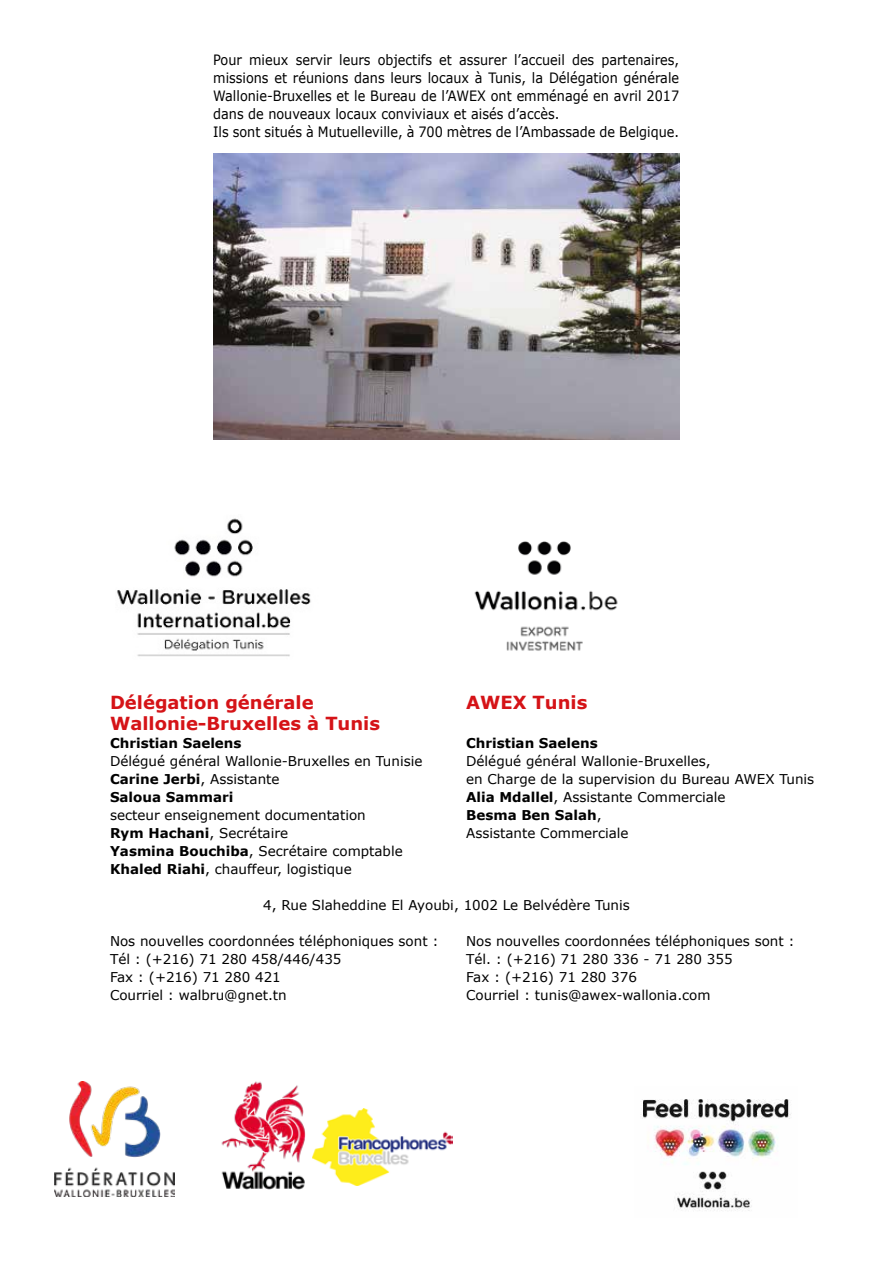
<style>
.page{position:relative;width:893px;height:1263px;background:#fff}
.page>*{position:absolute;margin:0;border:0;box-sizing:border-box;transform-origin:0 0}
.t1{font:700 18px/21px "Verdana";color:#d51317}
.t2{font:14.25px/18px "Verdana";color:#000;scale:.9 1}
.t3{font:13.5px/18px "Verdana";color:#000}
.t4{font:700 13.5px "Verdana";color:#000}
.s1{font-weight:700}
</style>
<div class="page">
<img style="left:117px;top:518px;width:194px;height:139px">
<img style="left:474px;top:541px;width:144px;height:110px">
<img style="left:642px;top:1099px;width:149px;height:112px">
<img style="left:213px;top:153px;width:466px;height:286px">
<img style="left:221px;top:1081px;width:85px;height:109px">
<img style="left:54px;top:1081px;width:121px;height:115px">
<img style="left:312px;top:1108px;width:140px;height:77px">
<p class="t2" style="left:213px;top:51px;width:519px">Pour mieux servir leurs objectifs et assurer l’accueil des partenaires, missions et réunions dans leurs locaux à Tunis, la Délégation générale Wallonie-Bruxelles et le Bureau de l’AWEX ont emménagé en avril 2017 dans de nouveaux locaux conviviaux et aisés d’accès.<br>Ils sont situés à Mutuelleville, à 700 mètres de l’Ambassade de Belgique.</p>
<h1 class="t1" style="left:110px;top:692px;width:272px">Délégation générale<br>Wallonie-Bruxelles à Tunis</h1>
<p class="t4" style="left:110px;top:735px;width:133px">Christian Saelens</p>
<p class="t3" style="left:110px;top:753px;width:314px">Délégué général Wallonie-Bruxelles en Tunisie<br><span class="s1">Carine Jerbi</span>, Assistante<br><span class="s1">Saloua Sammari</span></p>
<p class="t3" style="left:110px;top:807px;width:294px">secteur enseignement documentation <span class="s1">Rym Hachani</span>, Secrétaire<br><span class="s1">Yasmina Bouchiba</span>, Secrétaire comptable <span class="s1">Khaled Riahi</span>, chauffeur, logistique</p>
<p class="t3" style="left:263px;top:897px;width:368px">4, Rue Slaheddine El Ayoubi, 1002 Le Belvédère Tunis</p>
<p class="t3" style="left:110px;top:933px;width:330px">Nos nouvelles coordonnées téléphoniques sont :<br>Tél : (+216) 71 280 458/446/435<br>Fax : (+216) 71 280 421<br>Courriel : walbru@gnet.tn</p>
<h1 class="t1" style="left:466px;top:692px;width:123px">AWEX Tunis</h1>
<p class="t4" style="left:466px;top:735px;width:133px">Christian Saelens</p>
<p class="t3" style="left:466px;top:753px;width:350px">Délégué général Wallonie-Bruxelles,<br>en Charge de la supervision du Bureau AWEX Tunis <span class="s1">Alia Mdallel</span>, Assistante Commerciale<br><span class="s1">Besma Ben Salah</span>,<br>Assistante Commerciale</p>
<p class="t3" style="left:466px;top:933px;width:330px">Nos nouvelles coordonnées téléphoniques sont :<br>Tél. : (+216) 71 280 336 - 71 280 355<br>Fax : (+216) 71 280 376<br>Courriel : tunis@awex-wallonia.com</p>
</div>
